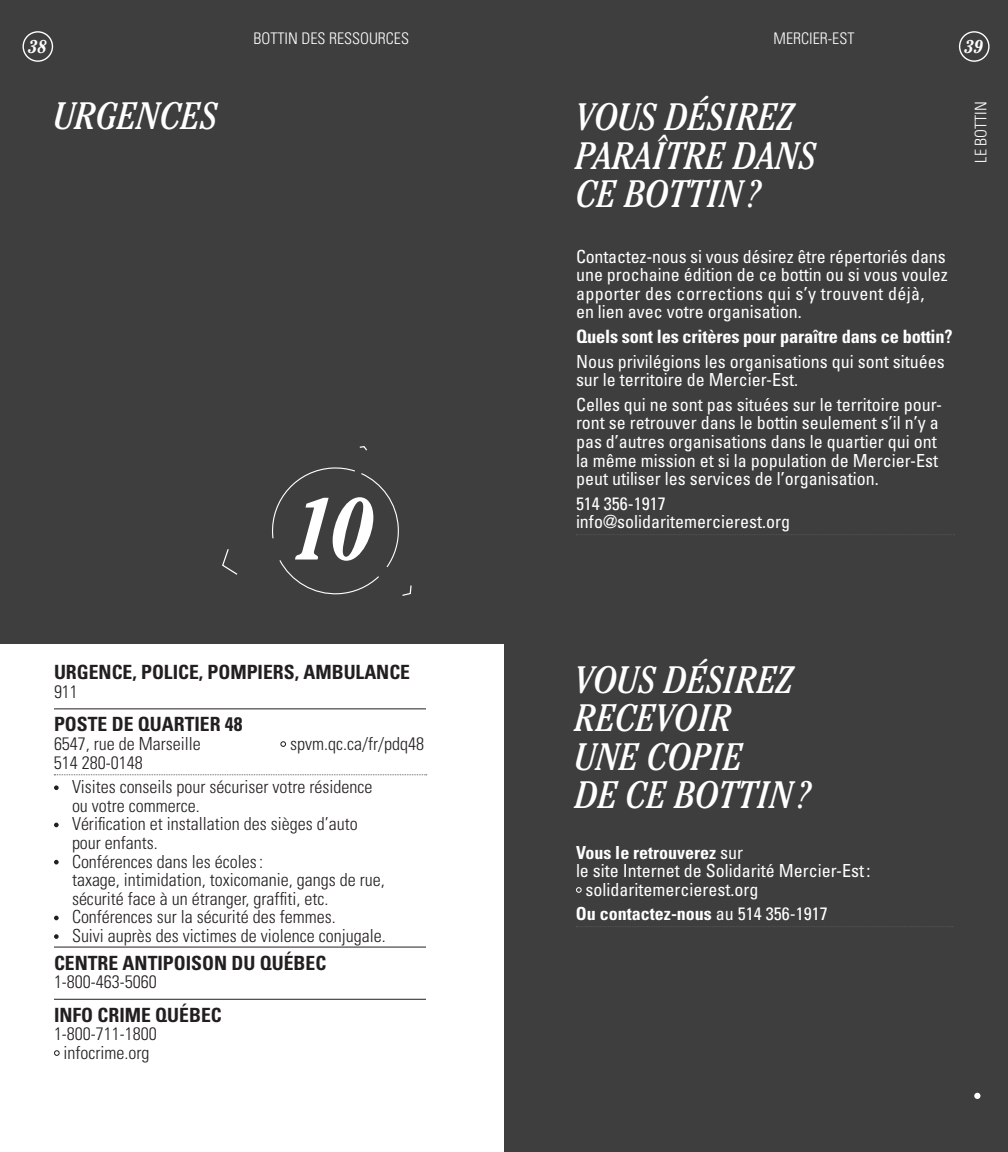
<style>
.page{position:relative;width:1008px;height:1152px;background:#fff}
.page>*{position:absolute;margin:0;border:0;box-sizing:border-box;transform-origin:0 0}
.t1{font:italic 700 condensed 87.2px "Cheltenham";color:#fff}
.t2{font:italic condensed 38.2px/38.2px "Cheltenham";color:#fff}
.t3{font:700 condensed 19.6px "Univers";color:#231f20}
.t4{font:700 condensed 18.4px "Univers";letter-spacing:-.01em;color:#fff}
.t5{font:italic 700 condensed 18.4px "Cheltenham";color:#fff}
.t6{font:condensed 18px/18.6px "Univers";color:#fff}
.t7{font:300 condensed 18px/18.6px "Univers";color:#231f20}
.t8{font:700 condensed 18px "Univers";color:#fff}
.t9{font:300 condensed 16px "Univers";color:#fff}
.s1{font-weight:400}
</style>
<div class="page">
<div style="left:504px;top:0;width:504px;height:1152px;background:#3e3e3f"></div>
<svg style="left:576px;top:534px;width:379px;height:1px"></svg>
<svg style="left:576px;top:926px;width:377px;height:1px"></svg>
<svg style="left:576px;top:887px;width:6px;height:6px"></svg>
<svg style="left:974px;top:1093px;width:6px;height:6px"></svg>
<div style="left:0;top:0;width:504px;height:644px;background:#3e3e3f"></div>
<svg style="left:222px;top:549px;width:16px;height:26px"></svg>
<svg style="left:359px;top:446px;width:8px;height:5px"></svg>
<svg style="left:272px;top:468px;width:140px;height:128px"></svg>
<hr style="left:54px;top:708px;width:372px;height:1px;background:#231f20">
<svg style="left:54px;top:774px;width:373px;height:1px"></svg>
<hr style="left:54px;top:947px;width:372px;height:1px;background:#231f20">
<hr style="left:54px;top:999px;width:372px;height:1px;background:#231f20">
<svg style="left:280px;top:741px;width:6px;height:6px"></svg>
<svg style="left:54px;top:785px;width:5px;height:5px"></svg>
<svg style="left:54px;top:823px;width:5px;height:4px"></svg>
<svg style="left:54px;top:860px;width:5px;height:5px"></svg>
<svg style="left:54px;top:916px;width:5px;height:4px"></svg>
<svg style="left:54px;top:934px;width:5px;height:5px"></svg>
<svg style="left:54px;top:1050px;width:6px;height:6px"></svg>
<div style="left:23px;top:31px;width:30px;height:31px;border:1px solid #fff;border-radius:50%"></div>
<div style="left:959px;top:31px;width:31px;height:31px;border:1px solid #fff;border-radius:50%"></div>
<p class="t5" style="left:28px;top:36px;width:20px">38</p>
<h2 class="t2" style="left:54px;top:97px;width:165px">URGENCES</h2>
<p class="t9" style="left:253px;top:29px;width:141px">Botti n des ressources</p>
<h1 class="t1" style="left:292px;top:478px;width:84px">10</h1>
<p class="t3" style="left:54px;top:660px;width:346px">Urgence, Police, pompiers, ambulance</p>
<p class="t7" style="left:54px;top:682px;width:25px">911</p>
<p class="t3" style="left:54px;top:712px;width:190px">Poste de quartier 48</p>
<p class="t7" style="left:54px;top:734px;width:148px">6547, rue de Marseille</p>
<p class="t7" style="left:290px;top:734px;width:135px">spvm.qc.ca/fr/pdq48</p>
<p class="t7" style="left:72px;top:750px;width:302px;line-height:24.6px;text-indent:-18px">514 280-0148<br>Visites conseils pour sécuriser votre résidence</p>
<p class="t7" style="left:72px;top:796px;width:315px">ou votre commerce.<br>Vérification et installation des sièges d’auto pour enfants.<br>Conférences dans les écoles:<br>taxage, intimidation, toxicomanie, gangs de rue, sécurité face à un étranger, graffiti, etc.<br>Conférences sur la sécurité des femmes.<br>Suivi auprès des victimes de violence conjugale.</p>
<p class="t3" style="left:54px;top:951px;width:251px">Centre antipoison du Québec</p>
<p class="t7" style="left:54px;top:973px;width:104px">1-800-463-5060</p>
<p class="t3" style="left:54px;top:1003px;width:147px">Info Crime Québec</p>
<p class="t7" style="left:54px;top:1025px;width:104px;text-align:center">1-800-711-1800 infocrime.org</p>
<p class="t9" style="left:774px;top:29px;width:82px">Mercier-est</p>
<p class="t5" style="left:965px;top:36px;width:20px">39</p>
<h2 class="t2" style="left:576px;top:98px;width:242px">VOUS DÉSIREZ<br>PARAÎTRE DANS<br>CE BOTTIN?</h2>
<p class="t6" style="left:576px;top:247px;width:373px">Contactez-nous si vous désirez être répertoriés dans une prochaine édition de ce bottin ou si vous voulez apporter des corrections qui s’y trouvent déjà,<br>en lien avec votre organisation.</p>
<p class="t4" style="left:576px;top:325px;width:378px">Quels sont les critères pour paraître dans ce bottin?</p>
<p class="t6" style="left:576px;top:352px;width:370px">Nous privilégions les organisations qui sont situées sur le territoire de Mercier-Est.</p>
<p class="t6" style="left:576px;top:395px;width:368px">Celles qui ne sont pas situées sur le territoire pour&shy;ront se retrouver dans le bottin seulement s’il n’y a pas d’autres organisations dans le quartier qui ont la même mission et si la population de Mercier-Est peut utiliser les services de l’organisation.</p>
<p class="t6" style="left:576px;top:494px;width:216px">514 356-1917 info@solidaritemercierest.org</p>
<p class="t9" style="left:971px;top:163px;width:63px;rotate:-90deg">Le botti n</p>
<h2 class="t2" style="left:575px;top:661px;width:237px">VOUS DÉSIREZ<br>RECEVOIR<br>UNE COPIE<br>DE CE BOTTIN?</h2>
<p class="t8" style="left:576px;top:841px;width:169px">Vous le retrouverez <span class="s1">sur</span></p>
<p class="t6" style="left:576px;top:861px;width:296px">le site Internet de Solidarité Mercier-Est:</p>
<p class="t6" style="left:586px;top:880px;width:174px">solidaritemercierest.org</p>
<p class="t8" style="left:576px;top:903px;width:253px">Ou contactez-nous <span class="s1">au 514 356-1917</span></p>
</div>
